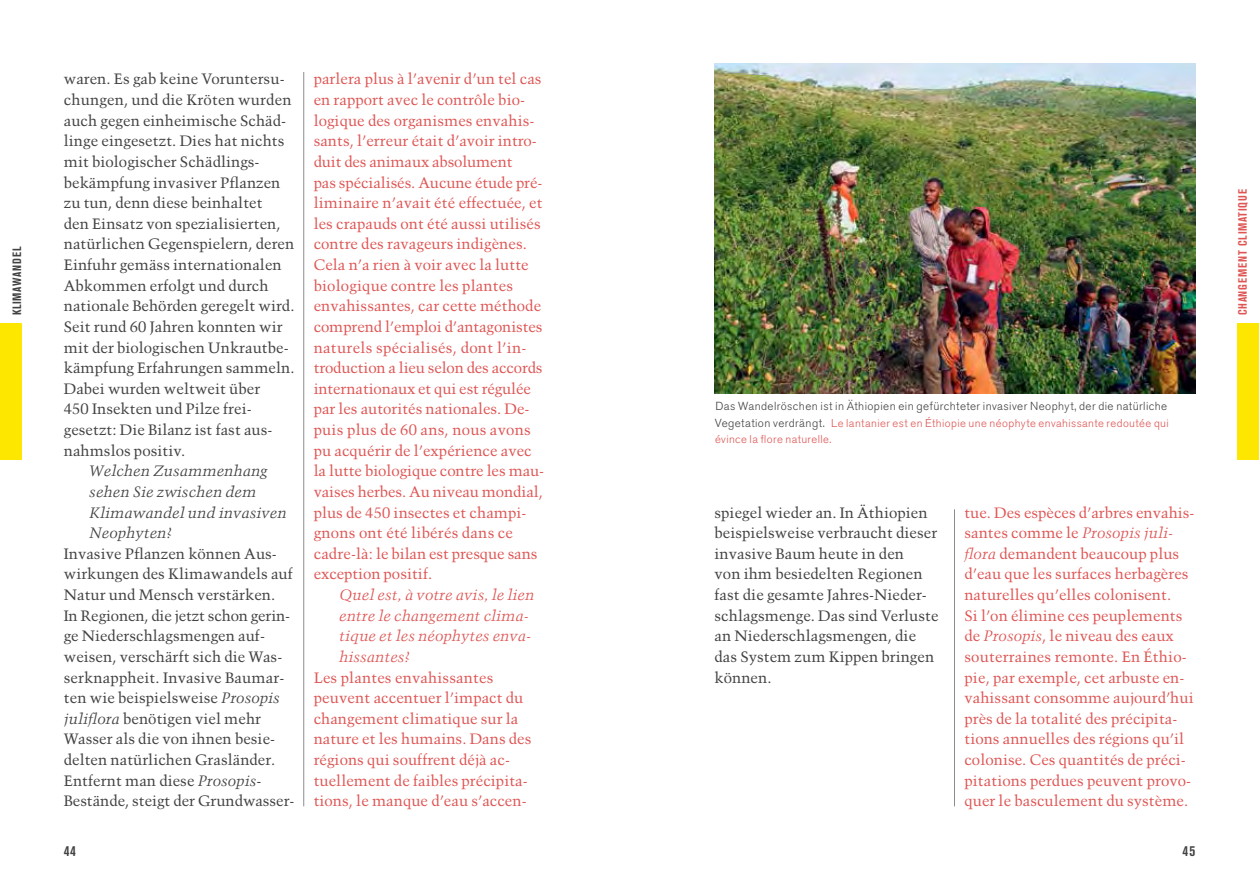
<style>
.page{position:relative;width:1259px;height:893px;background:#fff}
.page>*{position:absolute;margin:0;border:0;box-sizing:border-box;transform-origin:0 0}
.t1{font:15px/20.7px "Trump Mediaeval LT Std";letter-spacing:.005em;color:#de5554}
.t2{font:15px/20.7px "Trump Mediaeval LT Std";letter-spacing:.005em;color:#414042}
.t3{font:italic 15px/20.7px "Trump Mediaeval LT Std";letter-spacing:.005em;color:#de5554}
.t4{font:italic 15px/20.7px "Trump Mediaeval LT Std";letter-spacing:.005em;color:#414042}
.t5{font:700 condensed 14.7px "Akzidenz Grotesk Pro";color:#414042}
.t6{font:700 condensed 12px "Akzidenz Grotesk Pro";letter-spacing:.075em;color:#de5554}
.t7{font:700 condensed 12px "Akzidenz Grotesk Pro";letter-spacing:.06em;color:#414042}
.t8{font:300 11.7px "Akzidenz Grotesk Pro";letter-spacing:.035em;color:#414042}
.t9{font:300 11.25px/16.5px "Akzidenz Grotesk Pro";letter-spacing:.035em;color:#de5554}
.s1{font-style:italic}
.s2{font-size:11.7px;color:#414042}
</style>
<div class="page">
<img style="left:714px;top:64px;width:481px;height:330px">
<hr style="left:303px;top:72px;width:1px;height:734px;background:#8b8e90">
<hr style="left:954px;top:509px;width:1px;height:297px;background:#8b8e90">
<div style="left:1237px;top:324px;width:22px;height:136px;background:#fde600"></div>
<div style="left:0;top:324px;width:21px;height:136px;background:#fde600"></div>
<p class="t7" style="left:9px;top:315px;width:70px;rotate:-90deg">KLIMAWANDEL</p>
<p class="t2" style="left:64px;top:69px;width:232px">waren. Es gab keine Voruntersu&shy;chungen, und die Kröten wurden auch gegen einheimische Schäd&shy;linge eingesetzt. Dies hat nichts mit biologischer Schädlings&shy;bekämpfung invasiver Pflanzen zu tun, denn diese beinhaltet<br>den Einsatz von spezialisierten, natürlichen Gegenspielern, deren<br>Einfuhr gemäss internationalen<br>Abkommen erfolgt und durch nationale Behörden geregelt wird.<br>Seit rund 60 Jahren konnten wir mit der biologischen Unkrautbe&shy;kämpfung Erfahrungen sammeln.<br>Dabei wurden weltweit über<br>450 Insekten und Pilze frei&shy;gesetzt: Die Bilanz ist fast aus&shy;nahmslos positiv.</p>
<p class="t4" style="left:89px;top:461px;width:199px">Welchen Zusammenhang sehen Sie zwischen dem<br>Klimawandel und invasiven<br>Neophyten?</p>
<p class="t2" style="left:64px;top:543px;width:232px">Invasive Pflanzen können Aus&shy;wirkungen des Klimawandels auf<br>Natur und Mensch verstärken.<br>In Regionen, die jetzt schon gerin&shy;ge Niederschlagsmengen auf&shy;weisen, verschärft sich die Was&shy;serknappheit. Invasive Baumar&shy;ten wie beispielsweise <span class="s1">Prosopis juliflora</span> benötigen viel mehr<br>Wasser als die von ihnen besie&shy;delten natürlichen Grasländer.<br>Entfernt man diese <span class="s1">Prosopis</span>-<br>Bestände, steigt der Grundwasser-</p>
<p class="t1" style="left:314px;top:69px;width:232px">parlera plus à l’avenir d’un tel cas en rapport avec le contrôle bio&shy;logique des organismes envahis&shy;sants, l’erreur était d’avoir intro&shy;duit des animaux absolument<br>pas spécialisés. Aucune étude pré&shy;liminaire n’avait été effectuée, et les crapauds ont été aussi utilisés contre des ravageurs indigènes.<br>Cela n’a rien à voir avec la lutte biologique contre les plantes envahissantes, car cette méthode comprend l’emploi d’antagonistes naturels spécialisés, dont l’in&shy;troduction a lieu selon des accords internationaux et qui est régulée par les autorités nationales. De&shy;puis plus de 60 ans, nous avons pu acquérir de l’expérience avec la lutte biologique contre les mau&shy;vaises herbes. Au niveau mondial, plus de 450 insectes et champi&shy;gnons ont été libérés dans ce cadre-là: le bilan est presque sans exception positif.</p>
<p class="t3" style="left:339px;top:584px;width:197px">Quel est, à votre avis, le lien entre le changement clima&shy;tique et les néophytes enva&shy;hissantes?</p>
<p class="t1" style="left:314px;top:667px;width:219px">Les plantes envahissantes peuvent accentuer l’impact du changement climatique sur la nature et les humains. Dans des régions qui souffrent déjà ac&shy;tuellement de faibles précipita&shy;tions, le manque d’eau s’accen-</p>
<p class="t8" style="left:715px;top:399px;width:453px">Das Wandelröschen ist in Äthiopien ein gefürchteter invasiver Neophyt, der die natürliche</p>
<p class="t9" style="left:715px;top:415px;width:455px"><span class="s2">Vegetation verdrängt.</span> Le lantanier est en Éthiopie une néophyte envahissante redoutée qui évince la flore naturelle.</p>
<p class="t2" style="left:714px;top:502px;width:225px">spiegel wieder an. In Äthiopien beispielsweise verbraucht dieser invasive Baum heute in den<br>von ihm besiedelten Regionen fast die gesamte Jahres-Nieder&shy;schlagsmenge. Das sind Verluste an Niederschlagsmengen, die das System zum Kippen bringen können.</p>
<p class="t1" style="left:964px;top:502px;width:231px">tue. Des espèces d’arbres envahis&shy;santes comme le <span class="s1">Prosopis juli&shy;flora</span> demandent beaucoup plus d’eau que les surfaces herbagères naturelles qu’elles colonisent.<br>Si l’on élimine ces peuplements de <span class="s1">Prosopis</span>, le niveau des eaux souterraines remonte. En Éthio&shy;pie, par exemple, cet arbuste en&shy;vahissant consomme aujourd’hui près de la totalité des précipita&shy;tions annuelles des régions qu’il colonise. Ces quantités de préci&shy;pitations perdues peuvent provo&shy;quer le basculement du système.</p>
<p class="t5" style="left:64px;top:841px;width:14px">44</p>
<p class="t5" style="left:1182px;top:841px;width:14px">45</p>
<p class="t6" style="left:1234px;top:315px;width:128px;rotate:-90deg">CHANGEMENT CLIMATIQUE</p>
</div>
